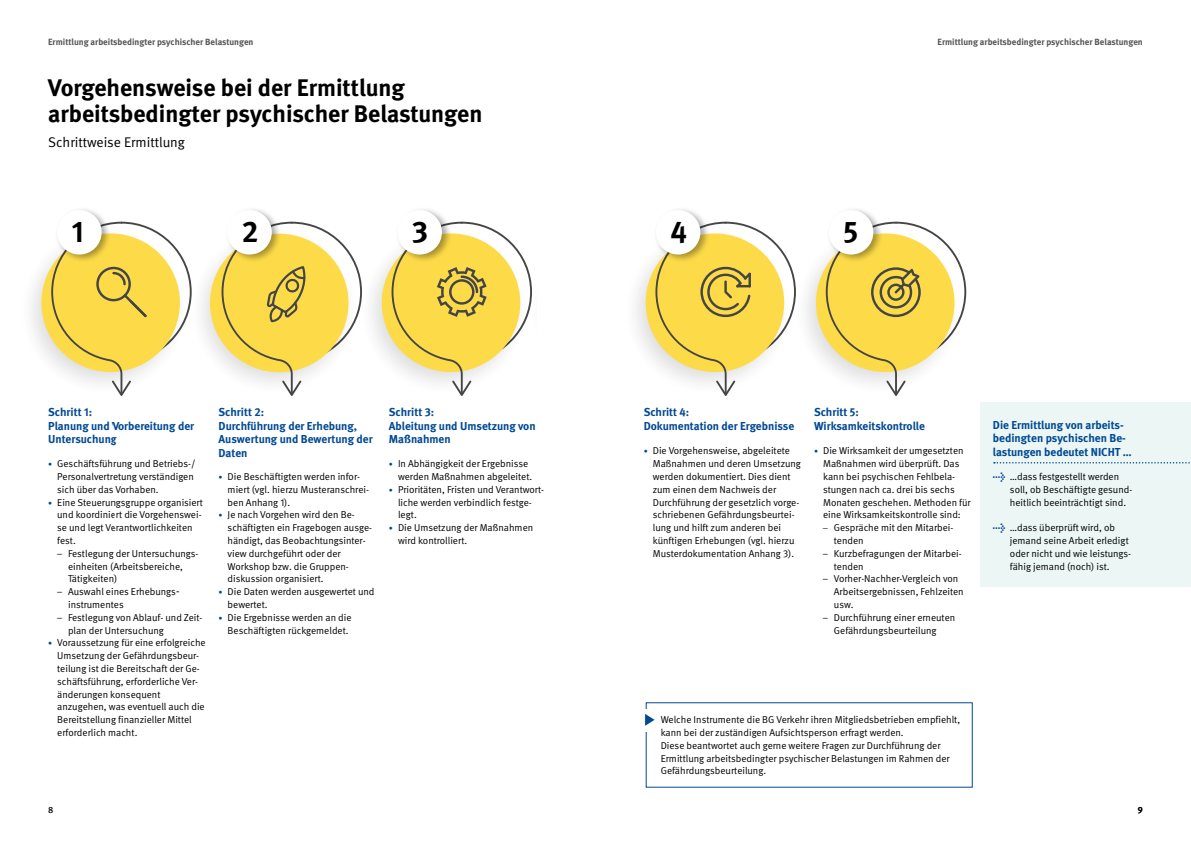
<style>
.page{position:relative;width:1191px;height:842px;background:#fff}
.page>*{position:absolute;margin:0;border:0;box-sizing:border-box;transform-origin:0 0}
._02_Fließtext_Fließtext{font:700 30px "DGUV Meta";color:#000}
._01_Überschriften_C_-_Überschrift_schwarz{font:700 24px/26px "DGUV Meta";color:#000}
._01_Überschriften_D_-_Unter-Überschrift_s{font:14px "DGUV Meta";color:#000}
._01_Überschriften_Zwischenüberschrift_Bla{font:700 11.5px/13.5px "DGUV Meta";color:#004994}
._02_Fließtext_Fließtext_ohne_Abstand{font:10px/12.8px "DGUV Meta";color:#000}
.t1{font:700 9px "DGUV Meta";color:#575656}
.t2{font:500 9px "DGUV Meta";color:#000}
.s1{font-size:8px;color:#004994}
.s2{font-weight:700;font-size:10.5px;color:#004994}
</style>
<div class="page">
<div style="left:981px;top:402px;width:210px;height:185px;background:#ebf6f5"></div>
<svg style="left:994px;top:462px;width:196px;height:1px"></svg>
<svg style="left:21px;top:228px;width:165px;height:165px"></svg>
<div style="left:41px;top:233px;width:139px;height:139px;background:#fddb48;border-radius:50%"></div>
<svg style="left:191px;top:228px;width:165px;height:165px"></svg>
<div style="left:210px;top:234px;width:138px;height:138px;background:#fddb48;border-radius:50%"></div>
<svg style="left:51px;top:222px;width:141px;height:174px"></svg>
<svg style="left:361px;top:228px;width:165px;height:165px"></svg>
<div style="left:382px;top:233px;width:138px;height:139px;background:#fddb48;border-radius:50%"></div>
<svg style="left:391px;top:222px;width:141px;height:174px"></svg>
<svg style="left:221px;top:222px;width:141px;height:174px"></svg>
<svg style="left:795px;top:228px;width:165px;height:165px"></svg>
<div style="left:816px;top:233px;width:138px;height:139px;background:#fddb48;border-radius:50%"></div>
<svg style="left:825px;top:222px;width:141px;height:174px"></svg>
<svg style="left:636px;top:222px;width:160px;height:174px"></svg>
<div style="left:55px;top:206px;width:57px;height:58px;background:#000;opacity:.35"></div>
<div style="left:57px;top:210px;width:45px;height:45px;background:#fff;border-radius:50%"></div>
<div style="left:225px;top:206px;width:57px;height:58px;background:#000;opacity:.35"></div>
<div style="left:227px;top:210px;width:45px;height:45px;background:#fff;border-radius:50%"></div>
<div style="left:395px;top:206px;width:57px;height:58px;background:#000;opacity:.35"></div>
<div style="left:397px;top:210px;width:45px;height:45px;background:#fff;border-radius:50%"></div>
<div style="left:653px;top:206px;width:57px;height:58px;background:#000;opacity:.35"></div>
<div style="left:656px;top:210px;width:44px;height:45px;background:#fff;border-radius:50%"></div>
<div style="left:826px;top:206px;width:57px;height:58px;background:#000;opacity:.35"></div>
<div style="left:829px;top:210px;width:44px;height:45px;background:#fff;border-radius:50%"></div>
<svg style="left:645px;top:714px;width:9px;height:12px"></svg>
<p class="t1" style="left:48px;top:36px;width:207px">Ermittlung arbeitsbedingter psychischer Belastungen</p>
<p class="t1" style="left:937px;top:36px;width:207px">Ermittlung arbeitsbedingter psychischer Belastungen</p>
<h1 class="_01_Überschriften_C_-_Überschrift_schwarz" style="left:48px;top:75px;width:436px">Vorgehensweise bei der Ermittlung arbeitsbedingter psychischer Belastungen</h1>
<h1 class="_01_Überschriften_D_-_Unter-Überschrift_s" style="left:48px;top:134px;width:138px">Schrittweise Ermittlung</h1>
<p class="_02_Fließtext_Fließtext" style="left:72px;top:214px;width:14px">1</p>
<p class="_02_Fließtext_Fließtext" style="left:242px;top:214px;width:18px">2</p>
<p class="_02_Fließtext_Fließtext" style="left:412px;top:214px;width:17px">3</p>
<p class="_02_Fließtext_Fließtext" style="left:670px;top:214px;width:18px">4</p>
<p class="_02_Fließtext_Fließtext" style="left:843px;top:214px;width:16px">5</p>
<h2 class="_01_Überschriften_Zwischenüberschrift_Bla" style="left:48px;top:406px;width:147px">Schritt 1:<br>Planung und Vorbereitung der<br>Untersuchung</h2>
<p class="_02_Fließtext_Fließtext_ohne_Abstand" style="left:57px;top:458px;width:140px;text-indent:-9px"><span class="s1">•</span> Geschäftsführung und Betriebs-/<br>Personalvertretung verständigen sich über das Vorhaben.</p>
<p class="_02_Fließtext_Fließtext_ohne_Abstand" style="left:57px;top:496px;width:147px;text-indent:-9px"><span class="s1">•</span> Eine Steuerungsgruppe organisiert und koordiniert die Vorgehenswei&shy;se und legt Verantwortlichkeiten fest.</p>
<p class="_02_Fließtext_Fließtext_ohne_Abstand" style="left:68px;top:547px;width:132px;text-indent:-11px">– Festlegung der Untersuchungs&shy;einheiten (Arbeitsbereiche,<br>Tätigkeiten)</p>
<p class="_02_Fließtext_Fließtext_ohne_Abstand" style="left:68px;top:586px;width:112px;text-indent:-11px">– Auswahl eines Erhebungs&shy;instrumentes</p>
<p class="_02_Fließtext_Fließtext_ohne_Abstand" style="left:68px;top:611px;width:136px;text-indent:-11px">– Festlegung von Ablauf- und Zeit&shy;plan der Untersuchung</p>
<p class="_02_Fließtext_Fließtext_ohne_Abstand" style="left:57px;top:637px;width:150px;text-indent:-9px"><span class="s1">•</span> Voraussetzung für eine erfolgreiche<br>Umsetzung der Gefährdungsbeur&shy;teilung ist die Bereitschaft der Ge&shy;schäftsführung, erforderliche Ver&shy;änderungen konsequent anzugehen, was eventuell auch die<br>Bereitstellung finanzieller Mittel erforderlich macht.</p>
<h2 class="_01_Überschriften_Zwischenüberschrift_Bla" style="left:218px;top:406px;width:156px">Schritt 2:<br>Durchführung der Erhebung,<br>Auswertung und Bewertung der<br>Daten</h2>
<p class="_02_Fließtext_Fließtext_ohne_Abstand" style="left:228px;top:470px;width:143px;text-indent:-9px"><span class="s1">•</span> Die Beschäftigten werden infor&shy;miert (vgl. hierzu Musteranschrei&shy;ben Anhang 1).</p>
<p class="_02_Fließtext_Fließtext_ohne_Abstand" style="left:228px;top:509px;width:146px;text-indent:-9px"><span class="s1">•</span> Je nach Vorgehen wird den Be&shy;schäftigten ein Fragebogen ausge&shy;händigt, das Beobachtungsinter&shy;view durchgeführt oder der<br>Workshop bzw. die Gruppen&shy;diskussion organisiert.</p>
<p class="_02_Fließtext_Fließtext_ohne_Abstand" style="left:228px;top:586px;width:148px;text-indent:-9px"><span class="s1">•</span> Die Daten werden ausgewertet und bewertet.</p>
<p class="_02_Fließtext_Fließtext_ohne_Abstand" style="left:228px;top:611px;width:125px;text-indent:-9px"><span class="s1">•</span> Die Ergebnisse werden an die<br>Beschäftigten rückgemeldet.</p>
<h2 class="_01_Überschriften_Zwischenüberschrift_Bla" style="left:389px;top:406px;width:148px">Schritt 3:<br>Ableitung und Umsetzung von<br>Maßnahmen</h2>
<p class="_02_Fließtext_Fließtext_ohne_Abstand" style="left:398px;top:458px;width:136px;text-indent:-9px"><span class="s1">•</span> In Abhängigkeit der Ergebnisse werden Maßnahmen abgeleitet.</p>
<p class="_02_Fließtext_Fließtext_ohne_Abstand" style="left:398px;top:483px;width:148px;text-indent:-9px"><span class="s1">•</span> Prioritäten, Fristen und Verantwort&shy;liche werden verbindlich festge&shy;legt.</p>
<p class="_02_Fließtext_Fließtext_ohne_Abstand" style="left:398px;top:522px;width:137px;text-indent:-9px"><span class="s1">•</span> Die Umsetzung der Maßnahmen wird kontrolliert.</p>
<h2 class="_01_Überschriften_Zwischenüberschrift_Bla" style="left:643px;top:406px;width:152px">Schritt 4:<br>Dokumentation der Ergebnisse</h2>
<p class="_02_Fließtext_Fließtext_ohne_Abstand" style="left:653px;top:445px;width:150px;text-indent:-9px"><span class="s1">•</span> Die Vorgehensweise, abgeleitete<br>Maßnahmen und deren Umsetzung werden dokumentiert. Dies dient zum einen dem Nachweis der<br>Durchführung der gesetzlich vorge&shy;schriebenen Gefährdungsbeurtei&shy;lung und hilft zum anderen bei künftigen Erhebungen (vgl. hierzu<br>Musterdokumentation Anhang 3).</p>
<h2 class="_01_Überschriften_Zwischenüberschrift_Bla" style="left:814px;top:406px;width:112px">Schritt 5:<br>Wirksamkeitskontrolle</h2>
<p class="_02_Fließtext_Fließtext_ohne_Abstand" style="left:823px;top:445px;width:149px;text-indent:-9px"><span class="s1">•</span> Die Wirksamkeit der umgesetzten<br>Maßnahmen wird überprüft. Das kann bei psychischen Fehlbela&shy;stungen nach ca. drei bis sechs<br>Monaten geschehen. Methoden für eine Wirksamkeitskontrolle sind:</p>
<p class="_02_Fließtext_Fließtext_ohne_Abstand" style="left:834px;top:522px;width:120px;text-indent:-11px">– Gespräche mit den Mitarbei&shy;tenden</p>
<p class="_02_Fließtext_Fließtext_ohne_Abstand" style="left:834px;top:547px;width:129px;text-indent:-11px">– Kurzbefragungen der Mitarbei&shy;tenden</p>
<p class="_02_Fließtext_Fließtext_ohne_Abstand" style="left:834px;top:573px;width:131px;text-indent:-11px">– Vorher-Nachher-Vergleich von<br>Arbeitsergebnissen, Fehlzeiten usw.</p>
<p class="_02_Fließtext_Fließtext_ohne_Abstand" style="left:834px;top:611px;width:123px;text-indent:-11px">– Durchführung einer erneuten<br>Gefährdungsbeurteilung</p>
<h2 class="_01_Überschriften_Zwischenüberschrift_Bla" style="left:993px;top:418px;width:140px">Die Ermittlung von arbeits&shy;bedingten psychischen Be&shy;lastungen bedeutet NICHT …</h2>
<p class="_02_Fließtext_Fließtext_ohne_Abstand" style="left:1010px;top:470px;width:124px;text-indent:-17px"><span class="s2">→</span> …dass festgestellt werden soll, ob Beschäftigte gesund&shy;heitlich beeinträchtigt sind.</p>
<p class="_02_Fließtext_Fließtext_ohne_Abstand" style="left:1010px;top:522px;width:123px;text-indent:-17px"><span class="s2">→</span> …dass überprüft wird, ob jemand seine Arbeit erledigt oder nicht und wie leistungs&shy;fähig jemand (noch) ist.</p>
<p class="_02_Fließtext_Fließtext_ohne_Abstand" style="left:660px;top:714px;width:301px">Welche Instrumente die BG Verkehr ihren Mitgliedsbetrieben empfiehlt, kann bei der zuständigen Aufsichtsperson erfragt werden.</p>
<p class="_02_Fließtext_Fließtext_ohne_Abstand" style="left:660px;top:739px;width:290px">Diese beantwortet auch gerne weitere Fragen zur Durchführung der<br>Ermittlung arbeitsbedingter psychischer Belastungen im Rahmen der<br>Gefährdungsbeurteilung.</p>
<p class="t2" style="left:48px;top:804px;width:7px">8</p>
<p class="t2" style="left:1137px;top:804px;width:7px">9</p>
</div>
